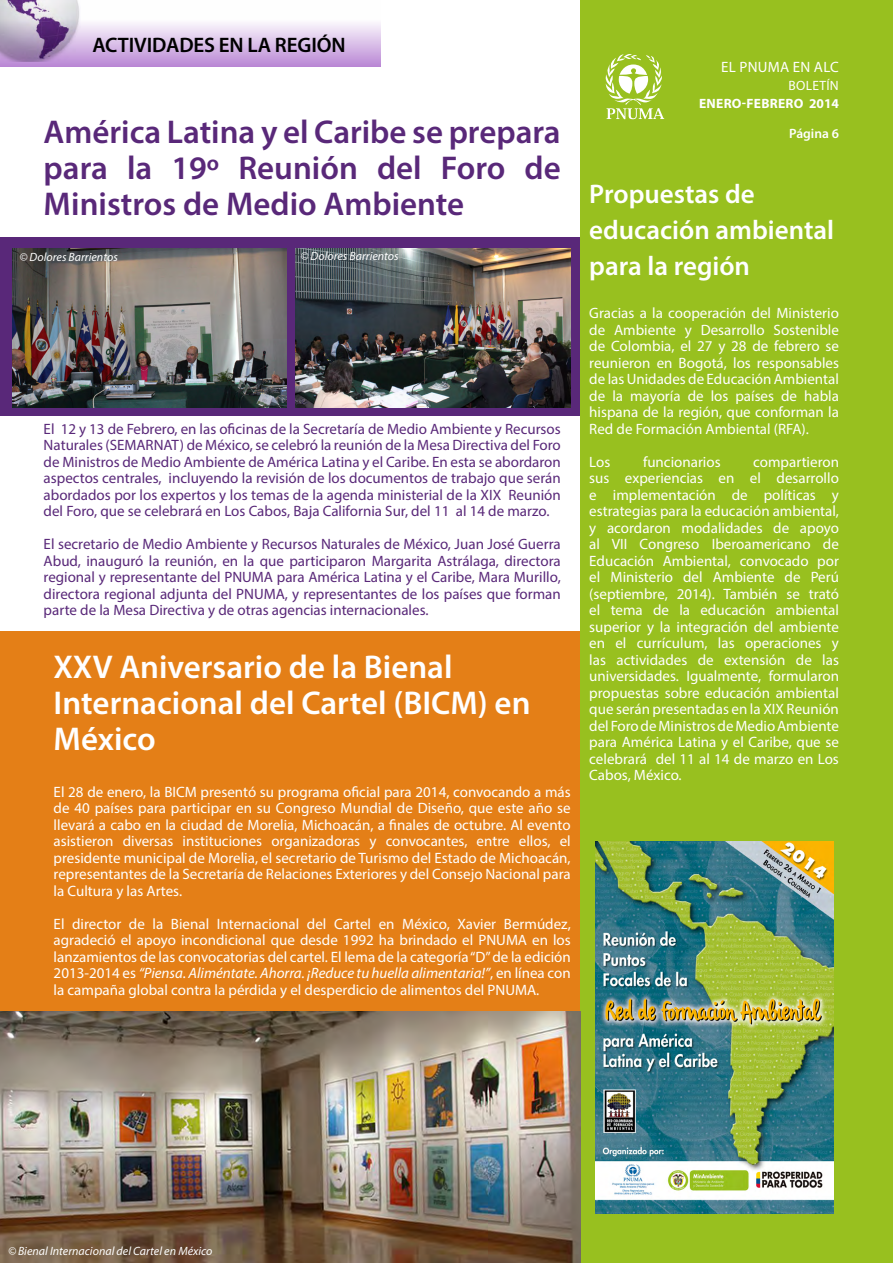
<style>
.page{position:relative;width:893px;height:1263px;background:#fff}
.page>*{position:absolute;margin:0;border:0;box-sizing:border-box;transform-origin:0 0}
.t1{font:600 33px/36px "Myriad Pro";color:#592879}
.t2{font:600 33px/36px "Myriad Pro";color:#fff}
.t3{font:600 27px/36px "Myriad Pro";color:#fff}
.t4{font:600 21px "Myriad Pro";letter-spacing:-.005em;color:#000}
.t5{font:15px/16.5px "Myriad Pro";color:#fff;text-align:justify}
.t6{font:15px/16.5px "Myriad Pro";color:#592879;text-align:justify}
.t7{font:15px "Myriad Pro";letter-spacing:.02em;color:#fff}
.t8{font:700 13.5px "Myriad Pro";letter-spacing:.02em;color:#fff}
.t9{font:13.5px "Myriad Pro";letter-spacing:.02em;color:#fff}
.t10{font:600 13.5px "Myriad Pro";color:#fff}
.t11{font:italic 12px "Myriad Pro";color:#fff}
.s1{font-style:italic}
</style>
<div class="page">
<div style="left:0;top:632px;width:580px;height:631px;background:#e47f17"></div>
<div style="left:0;top:237px;width:580px;height:179px;background:#592879"></div>
<div style="left:580px;top:0;width:313px;height:1263px;background:#98c01f"></div>
<img style="left:296px;top:248px;width:274px;height:159px">
<img style="left:595px;top:842px;width:238px;height:371px">
<img style="left:12px;top:248px;width:275px;height:160px">
<img style="left:0;top:1011px;width:580px;height:252px">
<svg style="left:605px;top:54px;width:59px;height:65px"></svg>
<div style="left:0;top:0;width:381px;height:67px;background:linear-gradient(to bottom,#fff,#bf90d8)"></div>
<img style="left:0;top:0;width:80px;height:62px">
<h3 class="t4" style="left:92px;top:32px;width:255px">ACTIVIDADES EN LA REGIÓN</h3>
<p class="t7" style="left:721px;top:58px;width:119px">EL PNUMA EN ALC</p>
<p class="t9" style="left:788px;top:77px;width:52px">BOLETÍN</p>
<p class="t8" style="left:699px;top:95px;width:141px">ENERO-FEBRERO 2014</p>
<h1 class="t1" style="left:44px;top:113px;width:519px">América Latina y el Caribe se prepara</h1>
<p class="t10" style="left:789px;top:125px;width:51px">Página 6</p>
<h1 class="t1" style="left:44px;top:149px;width:519px">para la 19º Reunión del Foro de<br>Ministros de Medio Ambiente</h1>
<h2 class="t3" style="left:589px;top:176px;width:246px">Propuestas de educación ambiental para la región</h2>
<p class="t5" style="left:589px;top:304px;width:251px">Gracias a la cooperación del Ministerio de Ambiente y Desarrollo Sostenible de Colombia, el 27 y 28 de febrero se reunieron en Bogotá, los responsables de las Unidades de Educación Ambiental de la mayoría de los países de habla hispana de la región, que conforman la Red de Formación Ambiental (RFA).</p>
<p class="t5" style="left:589px;top:453px;width:23px">Los</p>
<p class="t5" style="left:643px;top:453px;width:79px">funcionarios</p>
<p class="t11" style="left:20px;top:250px;width:100px">© Dolores Barrientos</p>
<p class="t11" style="left:300px;top:249px;width:100px">© Dolores Barrientos</p>
<p class="t6" style="left:44px;top:420px;width:519px">El 12 y 13 de Febrero, en las oficinas de la Secretaría de Medio Ambiente y Recursos Naturales (SEMARNAT) de México, se celebró la reunión de la Mesa Directiva del Foro de Ministros de Medio Ambiente de América Latina y el Caribe. En esta se abordaron aspectos centrales, incluyendo la revisión de los documentos de trabajo que serán abordados por los expertos y los temas de la agenda ministerial de la XIX Reunión del Foro, que se celebrará en Los Cabos, Baja California Sur, del 11 al 14 de marzo.</p>
<p class="t6" style="left:44px;top:535px;width:519px">El secretario de Medio Ambiente y Recursos Naturales de México, Juan José Guerra Abud, inauguró la reunión, en la que participaron Margarita Astrálaga, directora regional y representante del PNUMA para América Latina y el Caribe, Mara Murillo, directora regional adjunta del PNUMA, y representantes de los países que forman parte de la Mesa Directiva y de otras agencias internacionales.</p>
<h1 class="t2" style="left:54px;top:648px;width:478px">XXV Aniversario de la Bienal<br>Internacional del Cartel (BICM) en<br>México</h1>
<p class="t5" style="left:54px;top:783px;width:519px">El 28 de enero, la BICM presentó su programa oficial para 2014, convocando a más de 40 países para participar en su Congreso Mundial de Diseño, que este año se llevará a cabo en la ciudad de Morelia, Michoacán, a finales de octubre. Al evento asistieron diversas instituciones organizadoras y convocantes, entre ellos, el presidente municipal de Morelia, el secretario de Turismo del Estado de Michoacán, representantes de la Secretaría de Relaciones Exteriores y del Consejo Nacional para la Cultura y las Artes.</p>
<p class="t5" style="left:54px;top:915px;width:519px">El director de la Bienal Internacional del Cartel en México, Xavier Bermúdez, agradeció el apoyo incondicional que desde 1992 ha brindado el PNUMA en los lanzamientos de las convocatorias del cartel. El lema de la categoría “D” de la edición 2013-2014 es <span class="s1">“Piensa. Aliméntate. Ahorra. ¡Reduce tu huella alimentaria!”</span>, en línea con la campaña global contra la pérdida y el desperdicio de alimentos del PNUMA.</p>
<p class="t5" style="left:589px;top:453px;width:251px;text-indent:164px">compartieron sus experiencias en el desarrollo e implementación de políticas y estrategias para la educación ambiental, y acordaron modalidades de apoyo al VII Congreso Iberoamericano de Educación Ambiental, convocado por el Ministerio del Ambiente de Perú (septiembre, 2014). También se trató el tema de la educación ambiental superior y la integración del ambiente en el currículum, las operaciones y las actividades de extensión de las universidades. Igualmente, formularon propuestas sobre educación ambiental que serán presentadas en la XIX Reunión del Foro de Ministros de Medio Ambiente para América Latina y el Caribe, que se celebrará del 11 al 14 de marzo en Los Cabos, México.</p>
<p class="t11" style="left:8px;top:1243px;width:206px">© Bienal Internacional del Cartel en México</p>
</div>
